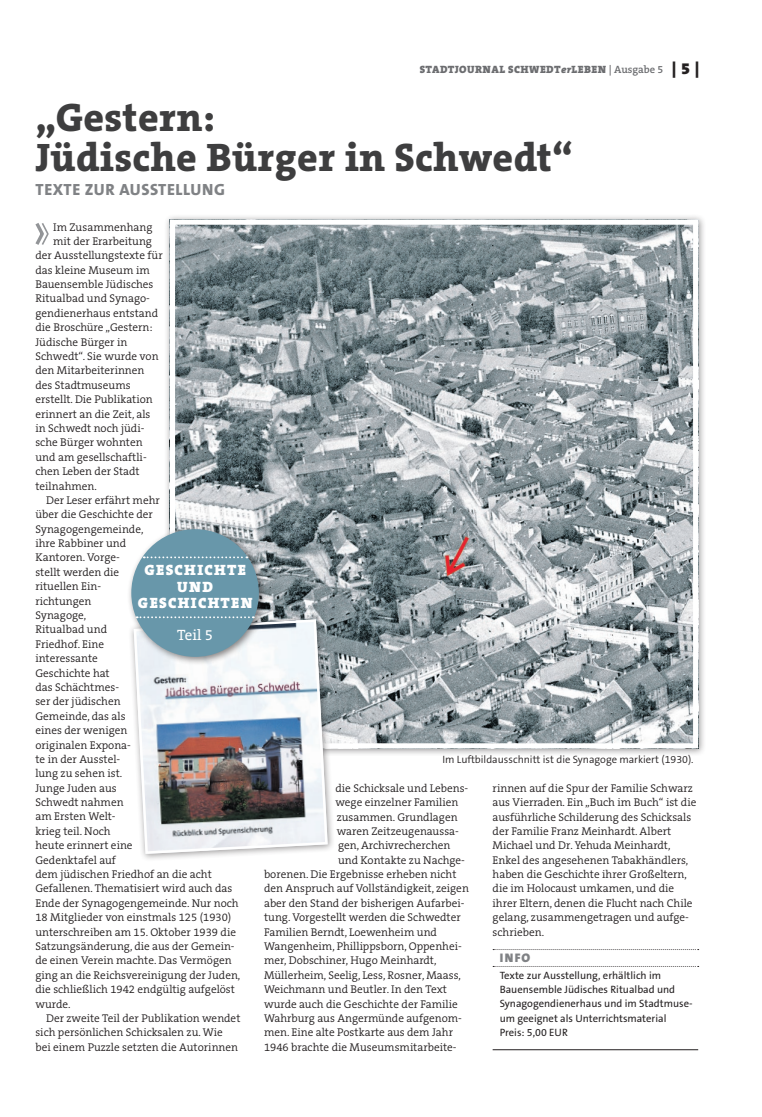
<style>
.page{position:relative;width:762px;height:1117px;background:#fff}
.page>*{position:absolute;margin:0;border:0;box-sizing:border-box;transform-origin:0 0}
.t1{font:800 40px/40px "The Serif B W8";letter-spacing:.01em;color:#3e3e3f}
.t2{font:800 16.25px "The Sans B W8";letter-spacing:.035em;color:#808285}
.t3{font:900 15px/16.2px "The Serif B W9";letter-spacing:.085em;color:#fff;text-align:center}
.t4{font:15px "The Serif B W5 Plain";color:#fff}
.t5{font:900 12.5px "The Sans B W9";color:#808285}
.t6{font:300 11.25px/14.4px "The Serif B W4";color:#231f20}
.t7{font:10.62px/14.4px "The Sans B W5 Plain";color:#231f20}
.t8{font:300 10.62px "The Sans B W4";color:#231f20}
.t9{font:900 10.62px "The Serif B W9";letter-spacing:.045em;color:#6c6d70}
.s1{font-style:italic}
.s2{font-family:"The Serif B W6";font-weight:600}
.s3{font-size:16.25px;color:#231f20}
</style>
<div class="page">
<hr style="left:493px;top:1048px;width:205px;height:1px;background:#231f20">
<div style="left:164px;top:214px;width:542px;height:542px;background:#231f20;opacity:.45"></div>
<img style="left:176px;top:225px;width:516px;height:517px">
<div style="left:170px;top:219px;width:528px;height:529px;border:5px solid #fff"></div>
<div style="left:128px;top:614px;width:207px;height:247px;background:#231f20;opacity:.45"></div>
<img style="left:132px;top:618px;width:197px;height:237px">
<div style="left:127px;top:524px;width:141px;height:142px;background:#231f20;opacity:.55"></div>
<div style="left:131px;top:529px;width:128px;height:127px;background:#6897aa;border-radius:50%"></div>
<svg style="left:144px;top:556px;width:103px;height:2px"></svg>
<svg style="left:137px;top:616px;width:117px;height:2px"></svg>
<svg style="left:35px;top:223px;width:14px;height:22px"></svg>
<p class="t9" style="left:420px;top:63px;width:281px">STADTJOURNAL SCHWEDT<span class="s1">er</span>LEBEN <span class="s2">| Ausgabe 5</span> <span class="s3">| 5 |</span></p>
<h1 class="t1" style="left:35px;top:97px;width:539px">„Gestern:<br>Jüdische Bürger in Schwedt“</h1>
<h2 class="t2" style="left:36px;top:179px;width:191px">TEXTE ZUR AUSSTELLUNG</h2>
<p class="t6" style="left:53px;top:219px;width:101px">Im Zusammenhang</p>
<p class="t6" style="left:53px;top:234px;width:100px">mit der Erarbeitung</p>
<p class="t6" style="left:35px;top:248px;width:129px">der Ausstellungstexte für</p>
<p class="t6" style="left:35px;top:263px;width:116px">das kleine Museum im</p>
<p class="t6" style="left:35px;top:277px;width:120px">Bauensemble Jüdisches</p>
<p class="t6" style="left:35px;top:291px;width:116px">Ritualbad und Synago-</p>
<p class="t6" style="left:35px;top:306px;width:124px">gendienerhaus entstand</p>
<p class="t6" style="left:35px;top:320px;width:119px">die Broschüre „Gestern:</p>
<p class="t6" style="left:35px;top:334px;width:93px">Jüdische Bürger in</p>
<p class="t6" style="left:35px;top:349px;width:125px">Schwedt“. Sie wurde von</p>
<p class="t6" style="left:35px;top:363px;width:111px">den Mitarbeiterinnen</p>
<p class="t6" style="left:35px;top:378px;width:97px">des Stadtmuseums</p>
<p class="t6" style="left:35px;top:392px;width:119px">erstellt. Die Publikation</p>
<p class="t6" style="left:35px;top:406px;width:117px">erinnert an die Zeit, als</p>
<p class="t6" style="left:35px;top:421px;width:110px">in Schwedt noch jüdi-</p>
<p class="t6" style="left:35px;top:435px;width:109px">sche Bürger wohnten</p>
<p class="t6" style="left:35px;top:449px;width:113px">und am gesellschaftli-</p>
<p class="t6" style="left:35px;top:464px;width:106px">chen Leben der Stadt</p>
<p class="t6" style="left:35px;top:478px;width:63px">teilnahmen.</p>
<p class="t6" style="left:46px;top:493px;width:115px">Der Leser erfährt mehr</p>
<p class="t6" style="left:35px;top:507px;width:119px">über die Geschichte der</p>
<p class="t6" style="left:35px;top:521px;width:109px">Synagogengemeinde,</p>
<p class="t6" style="left:35px;top:536px;width:92px">ihre Rabbiner und</p>
<p class="t6" style="left:35px;top:550px;width:86px">Kantoren. Vorge-</p>
<p class="t6" style="left:35px;top:564px;width:85px">stellt werden die</p>
<p class="t6" style="left:35px;top:579px;width:67px">rituellen Ein-</p>
<p class="t6" style="left:35px;top:593px;width:58px">richtungen</p>
<p class="t6" style="left:35px;top:608px;width:52px">Synagoge,</p>
<p class="t6" style="left:35px;top:622px;width:73px">Ritualbad und</p>
<p class="t6" style="left:35px;top:636px;width:70px">Friedhof. Eine</p>
<p class="t6" style="left:35px;top:651px;width:64px">interessante</p>
<p class="t6" style="left:35px;top:665px;width:76px">Geschichte hat</p>
<p class="t6" style="left:35px;top:679px;width:85px">das Schächtmes-</p>
<p class="t6" style="left:35px;top:694px;width:87px">ser der jüdischen</p>
<p class="t6" style="left:35px;top:708px;width:92px">Gemeinde, das als</p>
<p class="t6" style="left:35px;top:723px;width:93px">eines der wenigen</p>
<p class="t6" style="left:35px;top:737px;width:97px">originalen Expona-</p>
<p class="t6" style="left:35px;top:751px;width:86px">te in der Ausstel-</p>
<p class="t6" style="left:35px;top:766px;width:88px">lung zu sehen ist.</p>
<p class="t6" style="left:35px;top:780px;width:83px">Junge Juden aus</p>
<p class="t6" style="left:35px;top:795px;width:90px">Schwedt nahmen</p>
<p class="t6" style="left:35px;top:809px;width:82px">am Ersten Welt-</p>
<p class="t6" style="left:35px;top:823px;width:77px">krieg teil. Noch</p>
<p class="t6" style="left:35px;top:838px;width:99px">heute erinnert eine</p>
<p class="t6" style="left:35px;top:852px;width:82px">Gedenktafel auf</p>
<p class="t6" style="left:35px;top:866px;width:178px">dem jüdischen Friedhof an die acht</p>
<p class="t6" style="left:35px;top:881px;width:199px">Gefallenen. Thematisiert wird auch das</p>
<p class="t6" style="left:35px;top:895px;width:205px">Ende der Synagogengemeinde. Nur noch</p>
<p class="t6" style="left:35px;top:910px;width:197px">18 Mitglieder von einstmals 125 (1930)</p>
<p class="t6" style="left:35px;top:924px;width:202px">unterschreiben am 15. Oktober 1939 die</p>
<p class="t6" style="left:35px;top:938px;width:201px">Satzungsänderung, die aus der Gemein-</p>
<p class="t6" style="left:35px;top:953px;width:198px">de einen Verein machte. Das Vermögen</p>
<p class="t6" style="left:35px;top:967px;width:206px">ging an die Reichsvereinigung der Juden,</p>
<p class="t6" style="left:35px;top:981px;width:201px">die schließlich 1942 endgültig aufgelöst</p>
<p class="t6" style="left:35px;top:996px;width:37px">wurde.</p>
<p class="t6" style="left:46px;top:1010px;width:196px">Der zweite Teil der Publikation wendet</p>
<p class="t6" style="left:35px;top:1025px;width:189px">sich persönlichen Schicksalen zu. Wie</p>
<p class="t6" style="left:35px;top:1039px;width:204px">bei einem Puzzle setzten die Autorinnen</p>
<h3 class="t3" style="left:138px;top:562px;width:116px">GESCHICHTE<br>UND<br>GESCHICHTEN</h3>
<h3 class="t4" style="left:177px;top:625px;width:37px">Teil 5</h3>
<p class="t8" style="left:442px;top:752px;width:253px">Im Luftbildausschnitt ist die Synagoge markiert (1930).</p>
<p class="t6" style="left:335px;top:780px;width:134px">die Schicksale und Lebens-</p>
<p class="t6" style="left:335px;top:795px;width:124px">wege einzelner Familien</p>
<p class="t6" style="left:337px;top:809px;width:122px">zusammen. Grundlagen</p>
<p class="t6" style="left:337px;top:823px;width:124px">waren Zeitzeugenaussa-</p>
<p class="t6" style="left:338px;top:838px;width:114px">gen, Archivrecherchen</p>
<p class="t6" style="left:338px;top:852px;width:128px">und Kontakte zu Nachge-</p>
<p class="t6" style="left:264px;top:866px;width:194px">borenen. Die Ergebnisse erheben nicht</p>
<p class="t6" style="left:264px;top:881px;width:206px">den Anspruch auf Vollständigkeit, zeigen</p>
<p class="t6" style="left:264px;top:895px;width:202px">aber den Stand der bisherigen Aufarbei-</p>
<p class="t6" style="left:264px;top:910px;width:198px">tung. Vorgestellt werden die Schwedter</p>
<p class="t6" style="left:264px;top:924px;width:174px">Familien Berndt, Loewenheim und</p>
<p class="t6" style="left:264px;top:938px;width:199px">Wangenheim, Phillippsborn, Oppenhei-</p>
<p class="t6" style="left:264px;top:953px;width:174px">mer, Dobschiner, Hugo Meinhardt,</p>
<p class="t6" style="left:264px;top:967px;width:198px">Müllerheim, Seelig, Less, Rosner, Maass,</p>
<p class="t6" style="left:264px;top:981px;width:185px">Weichmann und Beutler. In den Text</p>
<p class="t6" style="left:264px;top:996px;width:195px">wurde auch die Geschichte der Familie</p>
<p class="t6" style="left:264px;top:1010px;width:199px">Wahrburg aus Angermünde aufgenom-</p>
<p class="t6" style="left:264px;top:1025px;width:190px">men. Eine alte Postkarte aus dem Jahr</p>
<p class="t6" style="left:264px;top:1039px;width:194px">1946 brachte die Museumsmitarbeite-</p>
<p class="t6" style="left:493px;top:780px;width:205px">rinnen auf die Spur der Familie Schwarz aus Vierraden. Ein „Buch im Buch“ ist die ausführliche Schilderung des Schicksals der Familie Franz Meinhardt. Albert Michael und Dr. Yehuda Meinhardt, Enkel des angesehenen Tabakhändlers, haben die Geschichte ihrer Großeltern, die im Holocaust umkamen, und die ihrer Eltern, denen die Flucht nach Chile gelang, zusammengetragen und aufge&shy;schrieben.</p>
<p class="t5" style="left:500px;top:949px;width:32px">INFO</p>
<p class="t7" style="left:500px;top:967px;width:194px">Texte zur Ausstellung, erhältlich im Bauensemble Jüdisches Ritualbad und Synagogendienerhaus und im Stadtmuse&shy;um geeignet als Unterrichtsmaterial Preis: 5,00 EUR</p>
</div>
